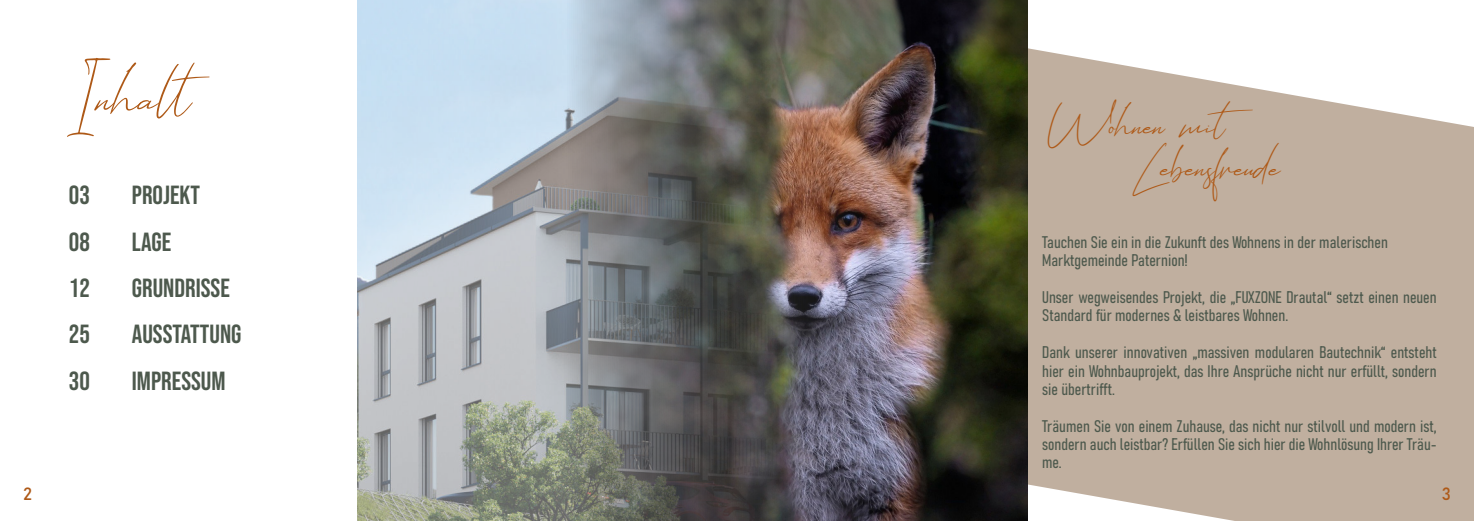
<style>
.page{position:relative;width:1474px;height:521px;background:#fff}
.page>*{position:absolute;margin:0;border:0;box-sizing:border-box;transform-origin:0 0}
.t1{font:52.5px "Hathem Bosteem FREE";color:#ae5917}
.t2{font:35px/42px "Hathem Bosteem FREE";color:#ae5917}
.t3{font:26.25px "Bebas Neue";color:#4d594d}
.t4{font:17.5px "Bahnschrift";color:#ae5917}
.t5{font:16.62px/18.4px "Bahnschrift";color:#4d594d}
</style>
<div class="page">
<img style="left:357px;top:0;width:206px;height:521px">
<svg style="left:1027px;top:38px;width:446px;height:483px;background:#c7b8aa"></svg>
<img style="left:563px;top:0;width:464px;height:521px">
<h1 class="t1" style="left:69px;top:63px;width:144px">Inhalt</h1>
<h3 class="t3" style="left:69px;top:182px;width:22px">03</h3>
<h3 class="t3" style="left:132px;top:182px;width:70px">PROJEKT</h3>
<h3 class="t3" style="left:69px;top:228px;width:22px">08</h3>
<h3 class="t3" style="left:132px;top:228px;width:41px">LAGE</h3>
<h3 class="t3" style="left:69px;top:275px;width:22px">12</h3>
<h3 class="t3" style="left:132px;top:275px;width:99px">GRUNDRISSE</h3>
<h3 class="t3" style="left:69px;top:321px;width:22px">25</h3>
<h3 class="t3" style="left:132px;top:321px;width:111px">AUSSTATTUNG</h3>
<h3 class="t3" style="left:69px;top:367px;width:22px">30</h3>
<h3 class="t3" style="left:132px;top:367px;width:95px">IMPRESSUM</h3>
<p class="t4" style="left:23px;top:485px;width:11px">2</p>
<h2 class="t2" style="left:1128px;top:102px;width:154px;text-indent:-81px">Wohnen mit<br>Lebensfreude</h2>
<p class="t5" style="left:1042px;top:233px;width:347px">Tauchen Sie ein in die Zukunft des Wohnens in der malerischen<br>Marktgemeinde Paternion!</p>
<p class="t5" style="left:1042px;top:288px;width:396px">Unser wegweisendes Projekt, die „FUXZONE Drautal“ setzt einen neuen<br>Standard für modernes &amp; leistbares Wohnen.</p>
<p class="t5" style="left:1042px;top:344px;width:396px;text-align:justify">Dank unserer innovativen „massiven modularen Bautechnik“ entsteht hier ein Wohnbauprojekt, das Ihre Ansprüche nicht nur erfüllt, sondern sie übertrifft.</p>
<p class="t5" style="left:1042px;top:417px;width:396px;text-align:justify">Träumen Sie von einem Zuhause, das nicht nur stilvoll und modern ist, sondern auch leistbar? Erfüllen Sie sich hier die Wohnlösung Ihrer Träu&shy;me.</p>
<p class="t4" style="left:1441px;top:485px;width:11px">3</p>
</div>
